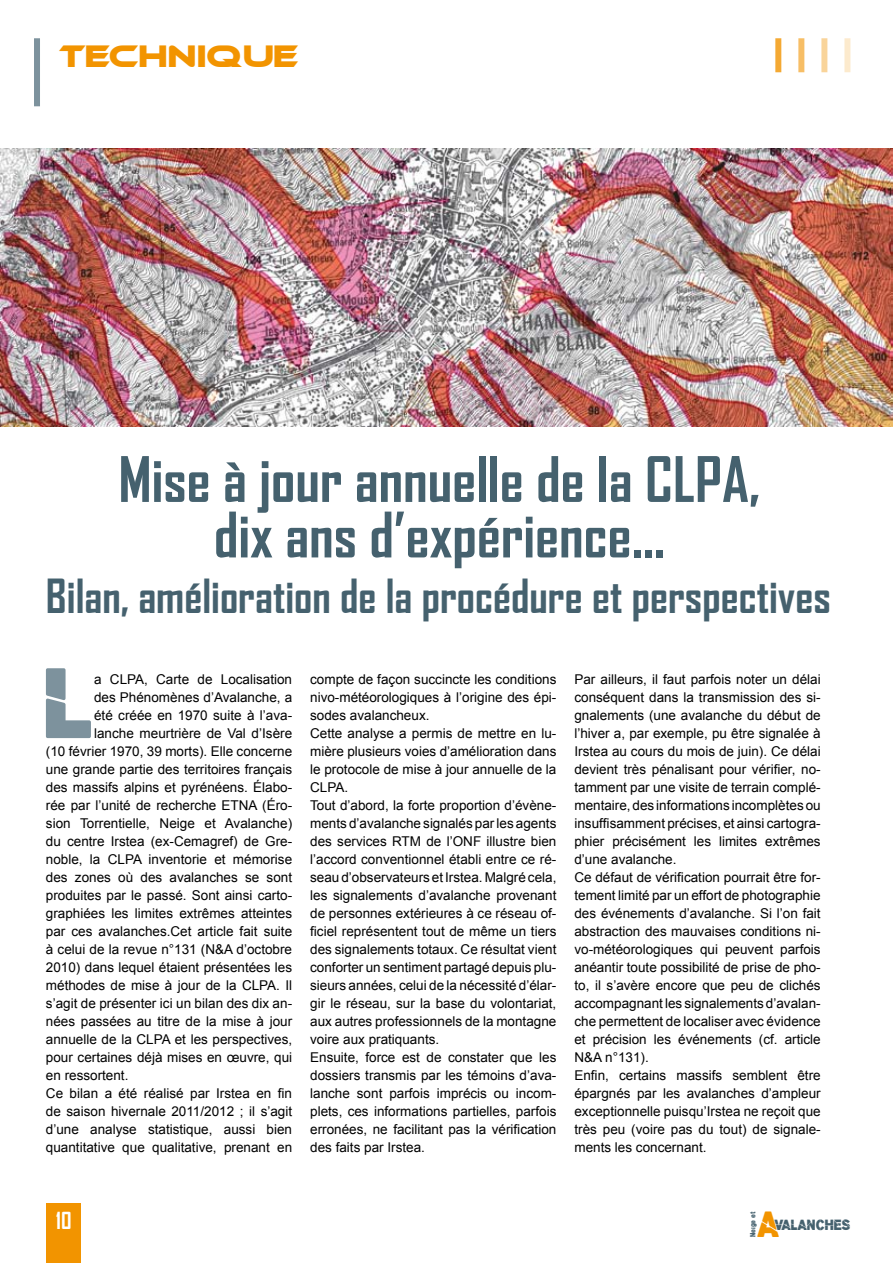
<style>
.page{position:relative;width:893px;height:1263px;background:#fff}
.page>*{position:absolute;margin:0;border:0;box-sizing:border-box;transform-origin:0 0}
.t1{font:900 99.6px "MK Stencilsans";color:#7d929d}
.t2{font:700 60px/55.5px "Agency FB";color:#45616e;text-align:center}
.t3{font:700 45px "Agency FB";color:#45616e}
.t4{font:900 36.45px "MK Stencilsans";color:#f29400;scale:.83 1}
.t5{font:30px "Ethnocentric";color:#f29400}
.t6{font:700 22.5px "Agency FB";color:#fff}
.t7{font:900 14.7px "MK Stencilsans";letter-spacing:-.025em;color:#45616e;scale:.89 1}
.t8{font:13.5px/18px "Arial";color:#000}
.t9{font:900 7.5px "MK Stencilsans";letter-spacing:.01em;color:#45616e;scale:.84 1}
</style>
<div class="page">
<div style="left:34px;top:38px;width:6px;height:68px;background:#7d929d"></div>
<div style="left:775px;top:38px;width:6px;height:34px;background:#f4a933"></div>
<div style="left:798px;top:38px;width:6px;height:34px;background:#f7be66"></div>
<div style="left:821px;top:38px;width:6px;height:34px;background:#f9d49a"></div>
<div style="left:844px;top:38px;width:6px;height:34px;background:#fceacd"></div>
<div style="left:47px;top:1203px;width:34px;height:60px;background:#f29400"></div>
<img style="left:0;top:149px;width:893px;height:278px">
<h3 class="t5" style="left:60px;top:41px;width:240px">TECHNIQUE</h3>
<h2 class="t2" style="left:118px;top:450px;width:643px">Mise à jour annuelle de la CLPA, dix ans d’expérience...</h2>
<h3 class="t3" style="left:46px;top:568px;width:786px">Bilan, amélioration de la procédure et perspectives</h3>
<h1 class="t1" style="left:43px;top:648px;width:53px">L</h1>
<p class="t8" style="left:94px;top:670px;width:200px">a CLPA, Carte de Localisation</p>
<p class="t8" style="left:94px;top:688px;width:200px">des Phénomènes d’Avalanche, a</p>
<p class="t8" style="left:94px;top:706px;width:200px">été créée en 1970 suite à l’ava-</p>
<p class="t8" style="left:94px;top:724px;width:200px">lanche meurtrière de Val d’Isère</p>
<p class="t8" style="left:46px;top:742px;width:248px">(10 février 1970, 39 morts). Elle concerne</p>
<p class="t8" style="left:46px;top:760px;width:248px">une grande partie des territoires français</p>
<p class="t8" style="left:46px;top:778px;width:248px">des massifs alpins et pyrénéens. Élabo-</p>
<p class="t8" style="left:46px;top:796px;width:248px">rée par l’unité de recherche ETNA (Éro-</p>
<p class="t8" style="left:46px;top:814px;width:248px">sion Torrentielle, Neige et Avalanche)</p>
<p class="t8" style="left:46px;top:832px;width:248px">du centre Irstea (ex-Cemagref) de Gre-</p>
<p class="t8" style="left:46px;top:850px;width:248px">noble, la CLPA inventorie et mémorise</p>
<p class="t8" style="left:46px;top:868px;width:248px">des zones où des avalanches se sont</p>
<p class="t8" style="left:46px;top:886px;width:248px">produites par le passé. Sont ainsi carto-</p>
<p class="t8" style="left:46px;top:904px;width:248px">graphiées les limites extrêmes atteintes</p>
<p class="t8" style="left:46px;top:922px;width:248px">par ces avalanches.Cet article fait suite</p>
<p class="t8" style="left:46px;top:940px;width:248px">à celui de la revue n°131 (N&amp;A d’octobre</p>
<p class="t8" style="left:46px;top:958px;width:248px">2010) dans lequel étaient présentées les</p>
<p class="t8" style="left:46px;top:976px;width:248px">méthodes de mise à jour de la CLPA. Il</p>
<p class="t8" style="left:46px;top:994px;width:248px">s’agit de présenter ici un bilan des dix an-</p>
<p class="t8" style="left:46px;top:1012px;width:248px">nées passées au titre de la mise à jour</p>
<p class="t8" style="left:46px;top:1030px;width:248px">annuelle de la CLPA et les perspectives,</p>
<p class="t8" style="left:46px;top:1048px;width:248px">pour certaines déjà mises en œuvre, qui</p>
<p class="t8" style="left:46px;top:1066px;width:84px">en ressortent.</p>
<p class="t8" style="left:46px;top:1084px;width:248px">Ce bilan a été réalisé par Irstea en fin</p>
<p class="t8" style="left:46px;top:1102px;width:248px">de saison hivernale 2011/2012 ; il s’agit</p>
<p class="t8" style="left:46px;top:1120px;width:248px">d’une analyse statistique, aussi bien</p>
<p class="t8" style="left:46px;top:1138px;width:248px">quantitative que qualitative, prenant en</p>
<p class="t8" style="left:310px;top:670px;width:248px">compte de façon succincte les conditions nivo-météorologiques à l’origine des épi&shy;sodes avalancheux.<br>Cette analyse a permis de mettre en lu&shy;mière plusieurs voies d’amélioration dans le protocole de mise à jour annuelle de la CLPA.<br>Tout d’abord, la forte proportion d’évène&shy;ments d’avalanche signalés par les agents des services RTM de l’ONF illustre bien l’accord conventionnel établi entre ce ré&shy;seau d’observateurs et Irstea. Malgré cela, les signalements d’avalanche provenant de personnes extérieures à ce réseau of&shy;ficiel représentent tout de même un tiers des signalements totaux. Ce résultat vient conforter un sentiment partagé depuis plu&shy;sieurs années, celui de la nécessité d’élar&shy;gir le réseau, sur la base du volontariat, aux autres professionnels de la montagne voire aux pratiquants.<br>Ensuite, force est de constater que les dossiers transmis par les témoins d’ava&shy;lanche sont parfois imprécis ou incom&shy;plets, ces informations partielles, parfois erronées, ne facilitant pas la vérification des faits par Irstea.</p>
<p class="t8" style="left:574px;top:670px;width:248px">Par ailleurs, il faut parfois noter un délai conséquent dans la transmission des si&shy;gnalements (une avalanche du début de l’hiver a, par exemple, pu être signalée à Irstea au cours du mois de juin). Ce délai devient très pénalisant pour vérifier, no&shy;tamment par une visite de terrain complé&shy;mentaire, des informations incomplètes ou insuffisamment précises, et ainsi cartogra&shy;phier précisément les limites extrêmes d’une avalanche.<br>Ce défaut de vérification pourrait être for&shy;tement limité par un effort de photographie des événements d’avalanche. Si l’on fait abstraction des mauvaises conditions ni&shy;vo-météorologiques qui peuvent parfois anéantir toute possibilité de prise de pho&shy;to, il s’avère encore que peu de clichés accompagnant les signalements d’avalan&shy;che permettent de localiser avec évidence et précision les événements (cf. article N&amp;A n°131).<br>Enfin, certains massifs semblent être épargnés par les avalanches d’ampleur exceptionnelle puisqu’Irstea ne reçoit que très peu (voire pas du tout) de signale&shy;ments les concernant.</p>
<h3 class="t6" style="left:56px;top:1207px;width:17px">10</h3>
<p class="t9" style="left:749px;top:1237px;width:32px;rotate:-90deg">Neige et</p>
<h3 class="t4" style="left:756px;top:1204px;width:30px">A</h3>
<p class="t7" style="left:774px;top:1216px;width:87px">VALANCHES</p>
</div>
